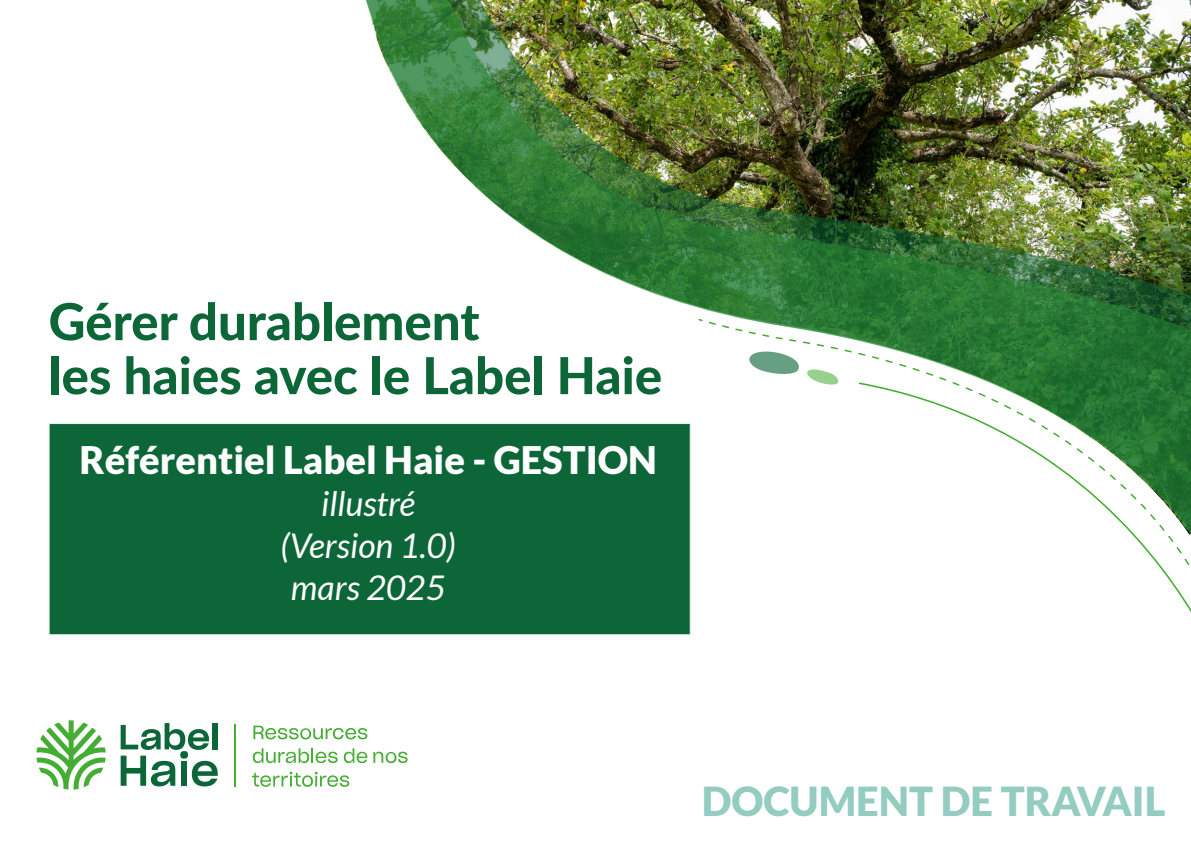
<style>
.page{position:relative;width:1191px;height:842px;background:#fff}
.page>*{position:absolute;margin:0;border:0;box-sizing:border-box;transform-origin:0 0}
.gros_titre{font:800 51px "Lato";color:#0c6638}
.t1{font:900 40px "Lato";color:#94ccc1}
.gros_titre-2{font:900 38px "Lato";color:#fff}
.gros_titre-3{font:italic 34px "Lato";color:#fff}
</style>
<div class="page">
<div style="left:49px;top:423px;width:641px;height:212px;background:#0c6638;border:1px solid #e8f6ef"></div>
<svg style="left:36px;top:720px;width:70px;height:69px"></svg>
<hr style="left:234px;top:724px;width:2px;height:62px;background:#45ac34">
<svg style="left:253px;top:726px;width:114px;height:14px"></svg>
<svg style="left:253px;top:748px;width:85px;height:15px"></svg>
<svg style="left:344px;top:748px;width:23px;height:15px"></svg>
<svg style="left:373px;top:752px;width:34px;height:11px"></svg>
<svg style="left:252px;top:772px;width:97px;height:15px"></svg>
<svg style="left:121px;top:723px;width:88px;height:27px"></svg>
<div style="left:212px;top:723px;width:5px;height:26px;background:#0c6638"></div>
<svg style="left:121px;top:756px;width:54px;height:30px"></svg>
<div style="left:180px;top:751px;width:8px;height:8px;background:#0c6638;border-radius:50%"></div>
<div style="left:181px;top:761px;width:6px;height:25px;background:#0c6638"></div>
<svg style="left:192px;top:761px;width:26px;height:25px"></svg>
<img style="left:248px;top:0;width:943px;height:537px">
<p class="gros_titre" style="left:49px;top:284px;width:432px">Gérer durablement</p>
<p class="gros_titre" style="left:49px;top:338px;width:615px">les haies avec le Label Haie</p>
<p class="gros_titre-2" style="left:79px;top:438px;width:579px">Référentiel Label Haie - GESTION</p>
<p class="gros_titre-3" style="left:321px;top:485px;width:96px">illustré</p>
<p class="gros_titre-3" style="left:280px;top:527px;width:177px">(Version 1.0)</p>
<p class="gros_titre-3" style="left:291px;top:569px;width:156px">mars 2025</p>
<p class="t1" style="left:701px;top:778px;width:465px">DOCUMENT DE TRAVAIL</p>
</div>
